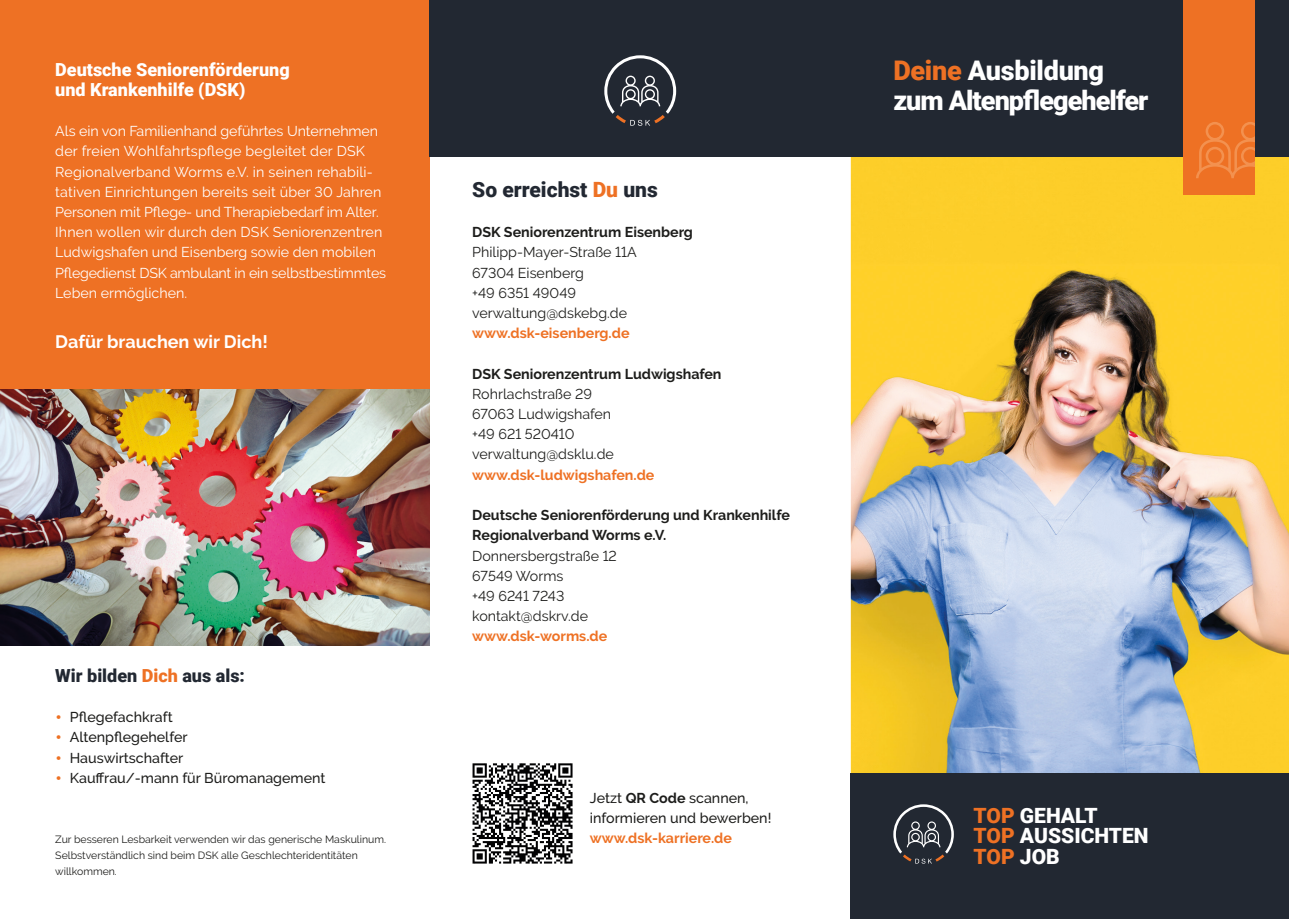
<style>
.page{position:relative;width:1289px;height:919px;background:#fff}
.page>*{position:absolute;margin:0;border:0;box-sizing:border-box;transform-origin:0 0}
.t1{font:900 27px/30px "Roboto";letter-spacing:-.035em;color:#fff}
.t2{font:900 21px/20.2px "Roboto";color:#fff}
.t3{font:900 21px "Roboto";color:#222832}
.t4{font:900 18px/20.2px "Roboto";color:#fff}
.t5{font:700 18px "Raleway";color:#fff}
.t6{font:900 18px "Roboto";color:#222832}
.t7{font:14.25px/20.2px "Raleway";color:#fff}
.t8{font:14.25px/20.2px "Raleway";color:#1d1d1b}
.t9{font:500 14.25px/20.2px "Raleway";color:#1d1d1b}
.t10{font:700 14.25px/20.2px "Raleway";color:#1d1d1b}
.t11{font:700 14.25px "Raleway";color:#ee7124}
.t12{font:10.5px/15.9px "Raleway";color:#1d1d1b}
.s1{color:#ee7124}
.s2{font-size:19.95px;color:#ee7124}
.s3{font-weight:700}
</style>
<div class="page">
<img style="left:850px;top:156px;width:438px;height:617px">
<div style="left:0;top:0;width:429px;height:389px;background:#ee7124"></div>
<div style="left:850px;top:773px;width:438px;height:145px;background:#222832"></div>
<div style="left:850px;top:0;width:438px;height:156px;background:#222832"></div>
<div style="left:429px;top:0;width:421px;height:156px;background:#222832"></div>
<svg style="left:893px;top:804px;width:60px;height:59px"></svg>
<svg style="left:604px;top:55px;width:72px;height:71px"></svg>
<div style="left:1182px;top:0;width:72px;height:194px;background:#ee7124"></div>
<svg style="left:1196px;top:122px;width:59px;height:56px"></svg>
<img style="left:0;top:389px;width:429px;height:256px">
<svg style="left:472px;top:763px;width:100px;height:100px"></svg>
<p class="t4" style="left:55px;top:58px;width:236px">Deutsche Seniorenförderung und Krankenhilfe (DSK)</p>
<p class="t7" style="left:55px;top:121px;width:332px">Als ein von Familienhand geführtes Unternehmen der freien Wohlfahrtspflege begleitet der DSK Regionalverband Worms e.V. in seinen rehabili&shy;tativen Einrichtungen bereits seit über 30 Jahren Personen mit Pflege- und Therapiebedarf im Alter.<br>Ihnen wollen wir durch den DSK Seniorenzentren Ludwigshafen und Eisenberg sowie den mobilen Pflegedienst DSK ambulant in ein selbstbestimmtes Leben ermöglichen.</p>
<p class="t5" style="left:55px;top:331px;width:214px">Dafür brauchen wir Dich!</p>
<p class="t6" style="left:55px;top:662px;width:191px">Wir bilden <span class="s1">Dich</span> aus als:</p>
<p class="t9" style="left:55px;top:707px;width:119px"><span class="s2">•</span> Pflegefachkraft</p>
<p class="t9" style="left:55px;top:727px;width:134px"><span class="s2">•</span> Altenpflegehelfer</p>
<p class="t9" style="left:55px;top:747px;width:130px"><span class="s2">•</span> Hauswirtschafter</p>
<p class="t9" style="left:55px;top:767px;width:272px"><span class="s2">•</span> Kauffrau/-mann für Büromanagement</p>
<p class="t12" style="left:55px;top:831px;width:332px">Zur besseren Lesbarkeit verwenden wir das generische Maskulinum.<br>Selbstverständlich sind beim DSK alle Geschlechteridentitäten willkommen.</p>
<h2 class="t3" style="left:472px;top:174px;width:187px">So erreichst <span class="s1">Du</span> uns</h2>
<p class="t10" style="left:472px;top:222px;width:222px">DSK Seniorenzentrum Eisenberg</p>
<p class="t8" style="left:472px;top:242px;width:166px">Philipp-Mayer-Straße 11A<br>67304 Eisenberg<br>+49 6351 49049 verwaltung@dskebg.de</p>
<p class="t11" style="left:472px;top:325px;width:159px">www.dsk-eisenberg.de</p>
<p class="t10" style="left:472px;top:363px;width:251px">DSK Seniorenzentrum Ludwigshafen</p>
<p class="t8" style="left:472px;top:383px;width:143px">Rohrlachstraße 29<br>67063 Ludwigshafen +49 621 520410 verwaltung@dsklu.de</p>
<p class="t11" style="left:472px;top:466px;width:184px">www.dsk-ludwigshafen.de</p>
<p class="t10" style="left:472px;top:505px;width:319px">Deutsche Seniorenförderung und Krankenhilfe<br>Regionalverband Worms e.V.</p>
<p class="t8" style="left:472px;top:545px;width:146px">Donnersbergstraße 12<br>67549 Worms<br>+49 6241 7243 kontakt@dskrv.de</p>
<p class="t11" style="left:472px;top:628px;width:137px">www.dsk-worms.de</p>
<p class="t9" style="left:590px;top:787px;width:183px">Jetzt <span class="s3">QR Code</span> scannen, informieren und bewerben!</p>
<p class="t11" style="left:590px;top:830px;width:144px">www.dsk-karriere.de</p>
<h1 class="t1" style="left:893px;top:54px;width:257px"><span class="s1">Deine</span> Ausbildung zum Altenpflegehelfer</h1>
<h2 class="t2" style="left:973px;top:804px;width:177px"><span class="s1">TOP</span> GEHALT<br><span class="s1">TOP</span> AUSSICHTEN<br><span class="s1">TOP</span> JOB</h2>
</div>
